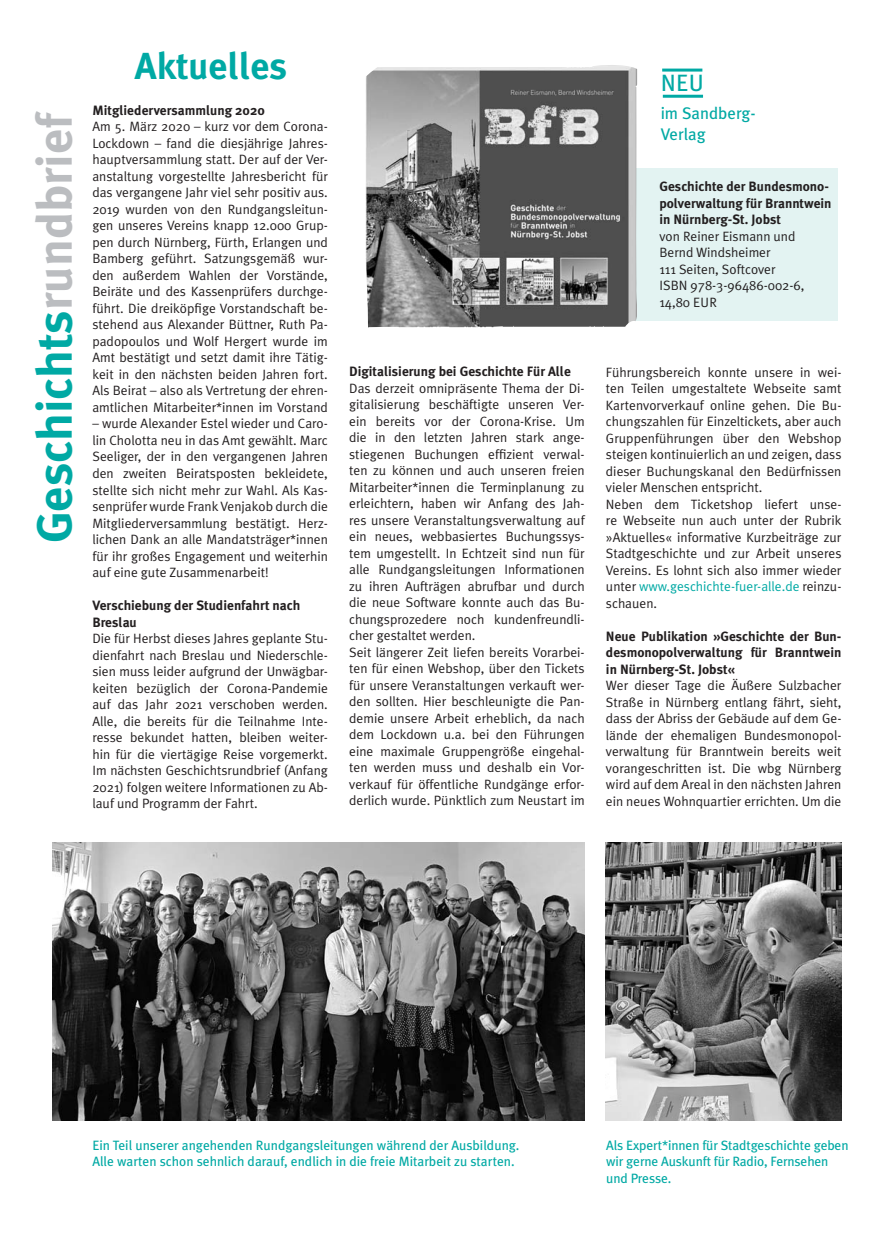
<style>
.page{position:relative;width:889px;height:1260px;background:#fff}
.page>*{position:absolute;margin:0;border:0;box-sizing:border-box;transform-origin:0 0}
.t1{font:700 49.5px "Meta Plus";color:#00a9a4}
.t2{font:700 37.5px "Meta Plus";color:#00a9a4}
.t3{font:23.7px "Meta Plus";color:#00a9a4}
.t4{font:16.8px/20.5px "Meta Plus";color:#00a9a4}
.t5{font:13.5px/16.5px "Meta Plus Normal";color:#231f20;text-align:justify}
.t6{font:700 13.5px/16.5px "Meta Plus";color:#231f20}
.t7{font:13.5px/16.5px "Meta Plus";color:#00a9a4}
.s1{color:#bbbdc0}
.s2{color:#00a9a4}
</style>
<div class="page">
<div style="left:600px;top:168px;width:237px;height:153px;background:#e3f3f2"></div>
<img style="left:366px;top:65px;width:271px;height:262px">
<hr style="left:662px;top:69px;width:40px;height:3px;background:#00a9a4">
<hr style="left:662px;top:95px;width:40px;height:3px;background:#00a9a4">
<img style="left:52px;top:842px;width:532px;height:277px">
<img style="left:605px;top:842px;width:236px;height:277px">
<h2 class="t2" style="left:135px;top:53px;width:154px">Aktuelles</h2>
<h1 class="t1" style="left:37px;top:543px;width:431px;rotate:-90deg">Geschichts<span class="s1">rundbrief</span></h1>
<p class="t6" style="left:92px;top:103px;width:174px">Mitgliederversammlung 2020</p>
<p class="t5" style="left:92px;top:120px;width:237px">Am 5. März 2020 – kurz vor dem Corona-Lockdown – fand die diesjährige Jahres&shy;hauptversammlung statt. Der auf der Ver&shy;anstaltung vorgestellte Jahresbericht für das vergangene Jahr viel sehr positiv aus.<br>2019 wurden von den Rundgangsleitun&shy;gen unseres Vereins knapp 12.000 Grup&shy;pen durch Nürnberg, Fürth, Erlangen und Bamberg geführt. Satzungsgemäß wur&shy;den außerdem Wahlen der Vorstände, Beiräte und des Kassenprüfers durchge&shy;führt. Die dreiköpfige Vorstandschaft be&shy;stehend aus Alexander Büttner, Ruth Pa&shy;padopoulos und Wolf Hergert wurde im Amt bestätigt und setzt damit ihre Tätig&shy;keit in den nächsten beiden Jahren fort.<br>Als Beirat – also als Vertretung der ehren&shy;amtlichen Mitarbeiter*innen im Vorstand</p>
<p class="t5" style="left:92px;top:417px;width:237px">– wurde Alexander Estel wieder und Caro&shy;lin Cholotta neu in das Amt gewählt. Marc Seeliger, der in den vergangenen Jahren den zweiten Beiratsposten bekleidete, stellte sich nicht mehr zur Wahl. Als Kas&shy;senprüfer wurde Frank Venjakob durch die Mitgliederversammlung bestätigt. Herz&shy;lichen Dank an alle Mandatsträger*innen für ihr großes Engagement und weiterhin auf eine gute Zusammenarbeit!</p>
<p class="t6" style="left:92px;top:598px;width:209px">Verschiebung der Studienfahrt nach<br>Breslau</p>
<p class="t5" style="left:92px;top:631px;width:237px">Die für Herbst dieses Jahres geplante Stu&shy;dienfahrt nach Breslau und Niederschle&shy;sien muss leider aufgrund der Unwägbar&shy;keiten bezüglich der Corona-Pandemie auf das Jahr 2021 verschoben werden.<br>Alle, die bereits für die Teilnahme Inte&shy;resse bekundet hatten, bleiben weiter&shy;hin für die viertägige Reise vorgemerkt.<br>Im nächsten Geschichtsrundbrief (Anfang 2021) folgen weitere Informationen zu Ab&shy;lauf und Programm der Fahrt.</p>
<h3 class="t3" style="left:660px;top:75px;width:45px">NEU</h3>
<p class="t4" style="left:660px;top:105px;width:96px">im Sandberg-<br>Verlag</p>
<p class="t6" style="left:659px;top:180px;width:174px">Geschichte der Bundesmono&shy;polverwaltung für Branntwein in Nürnberg-St. Jobst</p>
<p class="t5" style="left:659px;top:229px;width:146px;text-align:left">von Reiner Eismann und<br>Bernd Windsheimer<br>111 Seiten, Softcover<br>ISBN 978-3-96486-002-6,<br>14,80 EUR</p>
<p class="t6" style="left:349px;top:365px;width:223px">Digitalisierung bei Geschichte Für Alle</p>
<p class="t5" style="left:349px;top:381px;width:237px;text-align:left">Das derzeit omnipräsente Thema der Di&shy;gitalisierung beschäftigte unseren Ver&shy;ein bereits vor der Corona-Krise. Um die in den letzten Jahren stark ange&shy;stiegenen Buchungen effizient verwal&shy;ten zu können und auch unseren freien Mitarbeiter*innen die Terminplanung zu erleichtern, haben wir Anfang des Jah&shy;res unsere Veranstaltungsverwaltung auf ein neues, webbasiertes Buchungssys&shy;tem umgestellt. In Echtzeit sind nun für alle Rundgangsleitungen Informationen zu ihren Aufträgen abrufbar und durch die neue Software konnte auch das Bu&shy;chungsprozedere noch kundenfreundli&shy;cher gestaltet werden.<br>Seit längerer Zeit liefen bereits Vorarbei&shy;ten für einen Webshop, über den Tickets für unsere Veranstaltungen verkauft wer&shy;den sollten. Hier beschleunigte die Pan&shy;demie unsere Arbeit erheblich, da nach dem Lockdown u.a. bei den Führungen eine maximale Gruppengröße eingehal&shy;ten werden muss und deshalb ein Vor&shy;verkauf für öffentliche Rundgänge erfor&shy;derlich wurde. Pünktlich zum Neustart im</p>
<p class="t5" style="left:605px;top:365px;width:237px;text-align:left">Führungsbereich konnte unsere in wei&shy;ten Teilen umgestaltete Webseite samt Kartenvorverkauf online gehen. Die Bu&shy;chungszahlen für Einzeltickets, aber auch Gruppenführungen über den Webshop steigen kontinuierlich an und zeigen, dass dieser Buchungskanal den Bedürfnissen vieler Menschen entspricht.<br>Neben dem Ticketshop liefert unse&shy;re Webseite nun auch unter der Rubrik »Aktuelles« informative Kurzbeiträge zur Stadtgeschichte und zur Arbeit unseres Vereins. Es lohnt sich also immer wieder unter <span class="s2">www.geschichte-fuer-alle.de</span> reinzu&shy;schauen.</p>
<p class="t6" style="left:605px;top:629px;width:237px;text-align:justify">Neue Publikation »Geschichte der Bun&shy;desmonopolverwaltung für Branntwein in Nürnberg-St. Jobst«</p>
<p class="t5" style="left:605px;top:678px;width:237px">Wer dieser Tage die Äußere Sulzbacher Straße in Nürnberg entlang fährt, sieht, dass der Abriss der Gebäude auf dem Ge&shy;lände der ehemaligen Bundesmonopol&shy;verwaltung für Branntwein bereits weit vorangeschritten ist. Die wbg Nürnberg wird auf dem Areal in den nächsten Jahren ein neues Wohnquartier errichten. Um die</p>
<p class="t7" style="left:92px;top:1138px;width:428px">Ein Teil unserer angehenden Rundgangsleitungen während der Ausbildung.<br>Alle warten schon sehnlich darauf, endlich in die freie Mitarbeit zu starten.</p>
<p class="t7" style="left:606px;top:1138px;width:244px">Als Expert*innen für Stadtgeschichte geben wir gerne Auskunft für Radio, Fernsehen und Presse.</p>
</div>
